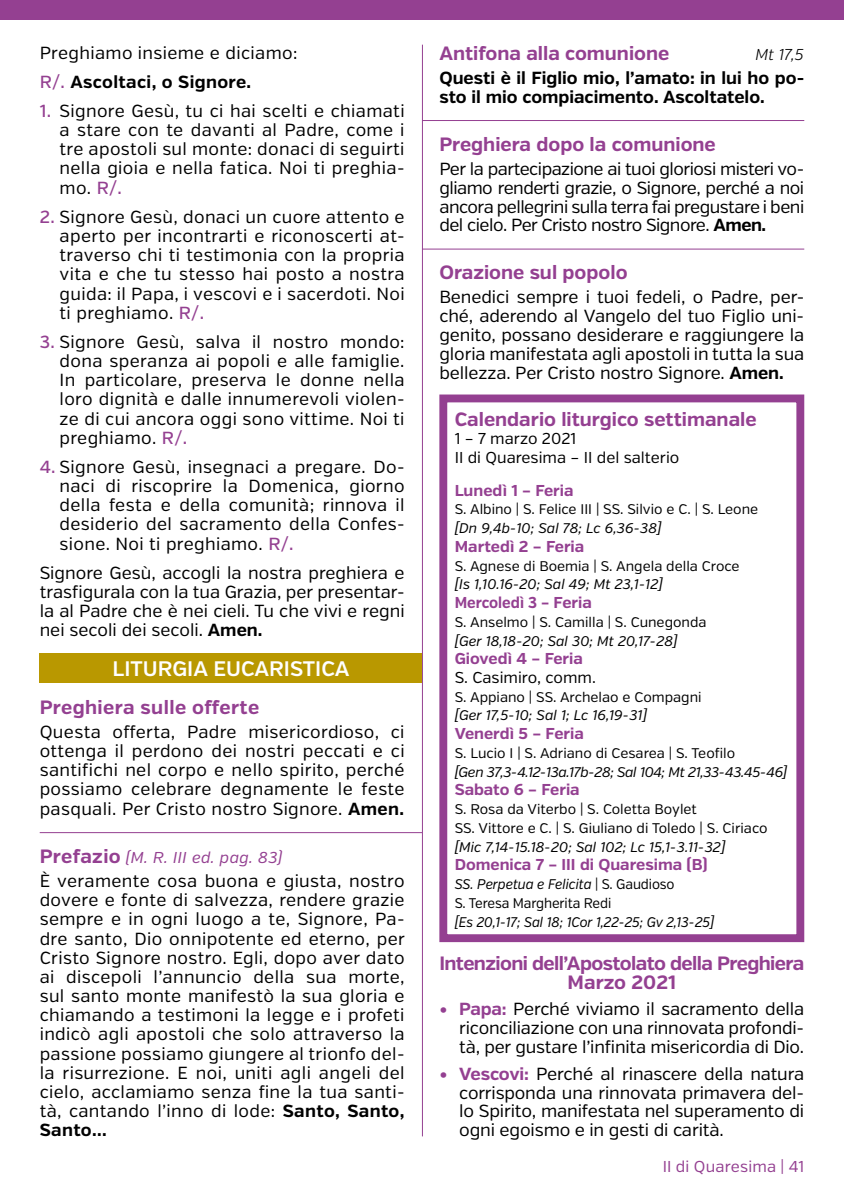
<style>
.page{position:relative;width:844px;height:1191px;background:#fff}
.page>*{position:absolute;margin:0;border:0;box-sizing:border-box;transform-origin:0 0}
.t1{font:600 21px "Verb";color:#fff}
.t2{font:700 19.25px "Verb";color:#944091}
.t3{font:700 19.25px/18.9px "Verb";letter-spacing:-.03em;color:#944091;text-align:center}
.t4{font:700 19.25px "Verb";letter-spacing:.02em;color:#944091}
.t5{font:17.5px/19.2px "Verb";letter-spacing:.015em;color:#000;text-align:justify}
.t6{font:700 17.5px/18.9px "Verb";color:#000}
.t7{font:700 15.75px "Verb";color:#944091}
.t8{font:15.75px/18.7px "Verb";color:#000}
.t9{font:italic 15.75px "Verb";letter-spacing:.02em;color:#944091}
.t10{font:15.75px "Verb";letter-spacing:.01em;color:#944091}
.t11{font:700 15.75px "Verb";color:#944091;scale:.93 1}
.t12{font:italic 300 15.75px "Verb";color:#000}
.t13{font:14px/18.7px "Verb";color:#000}
.t14{font:italic 14px "Verb";color:#000}
.t15{font:14px/18.7px "Verb";color:#000;scale:.95 1}
.t16{font:italic 14px "Verb";letter-spacing:-.03em;color:#000}
.t17{font:italic 14px "Verb";color:#000;scale:.95 1}
.s1{font-weight:500;color:#944091}
.s2{font-weight:700}
.s3{font-weight:700;font-style:normal;font-size:19.25px}
.s4{font-style:italic}
.s5{font-weight:700;color:#944091}
</style>
<div class="page">
<hr style="left:422px;top:45px;width:1px;height:1091px;background:#944091">
<hr style="left:40px;top:832px;width:382px;height:1px;background:#944091">
<div style="left:40px;top:653px;width:382px;height:30px;background:#b99800"></div>
<hr style="left:422px;top:120px;width:382px;height:1px;background:#944091">
<hr style="left:422px;top:249px;width:382px;height:1px;background:#944091">
<div style="left:0;top:0;width:843px;height:20px;background:#944091"></div>
<div style="left:439px;top:394px;width:365px;height:548px;border:8px solid #944091"></div>
<p class="t5" style="left:40px;top:38px;width:259px;line-height:29.1px">Preghiamo insieme e diciamo:<br><span class="s1">R/.</span> <span class="s2">Ascoltaci, o Signore.</span></p>
<p class="t5" style="left:60px;top:101px;width:346px;text-indent:-20px"><span class="s1">1.</span> Signore Gesù, tu ci hai scelti e chiamati a stare con te davanti al Padre, come i tre apostoli sul monte: donaci di seguirti nella gioia e nella fatica. Noi ti preghia&shy;mo. <span class="s1">R/.</span></p>
<p class="t5" style="left:60px;top:207px;width:346px;text-indent:-20px"><span class="s1">2.</span> Signore Gesù, donaci un cuore attento e aperto per incontrarti e riconoscerti at&shy;traverso chi ti testimonia con la propria vita e che tu stesso hai posto a nostra guida: il Papa, i vescovi e i sacerdoti. Noi ti preghiamo. <span class="s1">R/.</span></p>
<p class="t5" style="left:60px;top:332px;width:346px;text-indent:-20px"><span class="s1">3.</span> Signore Gesù, salva il nostro mondo: dona speranza ai popoli e alle famiglie.<br>In particolare, preserva le donne nella loro dignità e dalle innumerevoli violen&shy;ze di cui ancora oggi sono vittime. Noi ti preghiamo. <span class="s1">R/.</span></p>
<p class="t5" style="left:60px;top:457px;width:346px;text-indent:-20px"><span class="s1">4.</span> Signore Gesù, insegnaci a pregare. Do&shy;naci di riscoprire la Domenica, giorno della festa e della comunità; rinnova il desiderio del sacramento della Confes&shy;sione. Noi ti preghiamo. <span class="s1">R/.</span></p>
<p class="t5" style="left:40px;top:563px;width:366px">Signore Gesù, accogli la nostra preghiera e trasfigurala con la tua Grazia, per presentar&shy;la al Padre che è nei cieli. Tu che vivi e regni nei secoli dei secoli. <span class="s2">Amen.</span></p>
<p class="t1" style="left:113px;top:655px;width:238px">LITURGIA EUCARISTICA</p>
<p class="t4" style="left:40px;top:695px;width:221px">Preghiera sulle offerte</p>
<p class="t5" style="left:40px;top:722px;width:366px">Questa offerta, Padre misericordioso, ci ottenga il perdono dei nostri peccati e ci santifichi nel corpo e nello spirito, perché possiamo celebrare degnamente le feste pasquali. Per Cristo nostro Signore. <span class="s2">Amen.</span></p>
<p class="t9" style="left:40px;top:848px;width:244px"><span class="s3">Prefazio</span> (M. R. III ed. pag. 83)</p>
<p class="t5" style="left:40px;top:871px;width:366px">È veramente cosa buona e giusta, nostro dovere e fonte di salvezza, rendere grazie sempre e in ogni luogo a te, Signore, Pa&shy;dre santo, Dio onnipotente ed eterno, per Cristo Signore nostro. Egli, dopo aver dato ai discepoli l’annuncio della sua morte, sul santo monte manifestò la sua gloria e chiamando a testimoni la legge e i profeti indicò agli apostoli che solo attraverso la passione possiamo giungere al trionfo del&shy;la risurrezione. E noi, uniti agli angeli del cielo, acclamiamo senza fine la tua santi&shy;tà, cantando l’inno di lode: <span class="s2">Santo, Santo, Santo...</span></p>
<p class="t2" style="left:439px;top:42px;width:231px">Antifona alla comunione</p>
<p class="t12" style="left:755px;top:45px;width:49px">Mt 17,5</p>
<p class="t6" style="left:439px;top:69px;width:366px">Questi è il Figlio mio, l’amato: in lui ho po&shy;sto il mio compiacimento. Ascoltatelo.</p>
<p class="t2" style="left:439px;top:132px;width:278px">Preghiera dopo la comunione</p>
<p class="t5" style="left:439px;top:159px;width:366px">Per la partecipazione ai tuoi gloriosi misteri vo&shy;gliamo renderti grazie, o Signore, perché a noi ancora pellegrini sulla terra fai pregustare i beni del cielo. Per Cristo nostro Signore. <span class="s2">Amen.</span></p>
<p class="t2" style="left:439px;top:261px;width:190px">Orazione sul popolo</p>
<p class="t5" style="left:439px;top:288px;width:366px">Benedici sempre i tuoi fedeli, o Padre, per&shy;ché, aderendo al Vangelo del tuo Figlio uni&shy;genito, possano desiderare e raggiungere la gloria manifestata agli apostoli in tutta la sua bellezza. Per Cristo nostro Signore. <span class="s2">Amen.</span></p>
<p class="t2" style="left:454px;top:407px;width:303px">Calendario liturgico settimanale</p>
<p class="t8" style="left:454px;top:429px;width:226px">1 – 7 marzo 2021<br>II di Quaresima – II del salterio</p>
<p class="t7" style="left:454px;top:480px;width:120px">Lunedì 1 – Feria</p>
<p class="t13" style="left:454px;top:500px;width:305px">S. Albino | S. Felice III | SS. Silvio e C. | S. Leone</p>
<p class="t14" style="left:454px;top:520px;width:208px">[Dn 9,4b-10; Sal 78; Lc 6,36-38]</p>
<p class="t7" style="left:454px;top:537px;width:131px">Martedì 2 – Feria</p>
<p class="t13" style="left:454px;top:556px;width:286px">S. Agnese di Boemia | S. Angela della Croce</p>
<p class="t14" style="left:454px;top:576px;width:210px">[Is 1,10.16-20; Sal 49; Mt 23,1-12]</p>
<p class="t11" style="left:454px;top:593px;width:149px">Mercoledì 3 – Feria</p>
<p class="t13" style="left:454px;top:613px;width:253px">S. Anselmo | S. Camilla | S. Cunegonda</p>
<p class="t14" style="left:454px;top:632px;width:224px">[Ger 18,18-20; Sal 30; Mt 20,17-28]</p>
<p class="t7" style="left:454px;top:649px;width:130px">Giovedì 4 – Feria</p>
<p class="t8" style="left:454px;top:668px;width:143px">S. Casimiro, comm.</p>
<p class="t13" style="left:454px;top:687px;width:248px">S. Appiano | SS. Archelao e Compagni</p>
<p class="t14" style="left:454px;top:707px;width:194px">[Ger 17,5-10; Sal 1; Lc 16,19-31]</p>
<p class="t7" style="left:454px;top:724px;width:130px">Venerdì 5 – Feria</p>
<p class="t13" style="left:454px;top:744px;width:282px">S. Lucio I | S. Adriano di Cesarea | S. Teofilo</p>
<p class="t16" style="left:454px;top:763px;width:334px">[Gen 37,3-4.12-13a.17b-28; Sal 104; Mt 21,33-43.45-46]</p>
<p class="t7" style="left:454px;top:780px;width:126px">Sabato 6 – Feria</p>
<p class="t13" style="left:454px;top:800px;width:314px">S. Rosa da Viterbo | S. Coletta Boylet<br>SS. Vittore e C. | S. Giuliano di Toledo | S. Ciriaco</p>
<p class="t14" style="left:454px;top:838px;width:272px">[Mic 7,14-15.18-20; Sal 102; Lc 15,1-3.11-32]</p>
<p class="t7" style="left:454px;top:855px;width:254px">Domenica 7 – III di Quaresima (B)</p>
<p class="t15" style="left:454px;top:875px;width:233px"><span class="s4">SS. Perpetua e Felicita</span> | S. Gaudioso<br>S. Teresa Margherita Redi</p>
<p class="t17" style="left:454px;top:913px;width:274px">[Es 20,1-17; Sal 18; 1Cor 1,22-25; Gv 2,13-25]</p>
<p class="t3" style="left:439px;top:954px;width:366px">Intenzioni dell’Apostolato della Preghiera<br>Marzo 2021</p>
<p class="t5" style="left:459px;top:1000px;width:346px;text-indent:-20px"><span class="s5">• Papa:</span> Perché viviamo il sacramento della riconciliazione con una rinnovata profondi&shy;tà, per gustare l’infinita misericordia di Dio.</p>
<p class="t5" style="left:459px;top:1064px;width:346px;text-indent:-20px"><span class="s5">• Vescovi:</span> Perché al rinascere della natura corrisponda una rinnovata primavera del&shy;lo Spirito, manifestata nel superamento di ogni egoismo e in gesti di carità.</p>
<p class="t10" style="left:662px;top:1157px;width:143px">II di Quaresima | 41</p>
</div>
